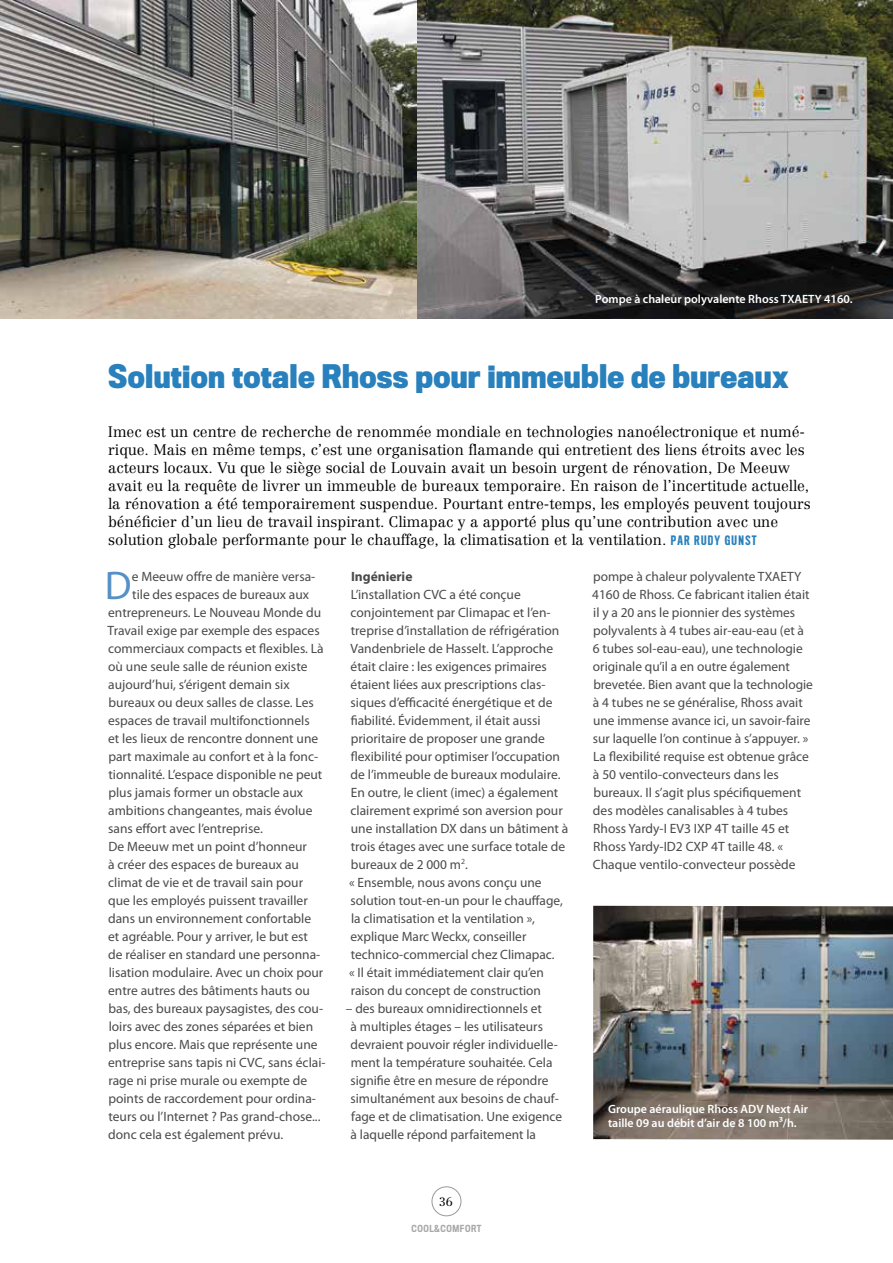
<style>
.page{position:relative;width:893px;height:1263px;background:#fff}
.page>*{position:absolute;margin:0;border:0;box-sizing:border-box;transform-origin:0 0}
.t1{font:40.2px "Myriad Pro";color:#5590c6}
.t2{font:700 30px "Titling Gothic FB Cond";letter-spacing:.01em;color:#2880bc}
.t3{font:300 15px/18px "Centennial LT";color:#000}
.t4{font:13.5px/18px "Myriad Pro";color:#4a4a49}
.t5{font:700 13.5px "Myriad Pro";color:#4a4a49}
.t6{font:600 12px/14.4px "Myriad Pro";color:#fff}
.t7{font:300 12px "Centennial LT";color:#000}
.t8{font:500 9px "Titling Gothic FB Cond";letter-spacing:.065em;color:#a8a8a7}
.s1{font-family:"Titling Gothic FB Comp";font-weight:500;font-size:12px;color:#2880bc}
</style>
<div class="page">
<div style="left:432px;top:1186px;width:29px;height:30px;border:1px solid #999;border-radius:50%"></div>
<img style="left:593px;top:906px;width:300px;height:234px">
<img style="left:417px;top:0;width:476px;height:319px">
<img style="left:0;top:0;width:417px;height:319px">
<p class="t6" style="left:595px;top:292px;width:259px">Pompe à chaleur polyvalente Rhoss TXAETY 4160.</p>
<h2 class="t2" style="left:109px;top:358px;width:681px">Solution totale Rhoss pour immeuble de bureaux</h2>
<p class="t3" style="left:108px;top:423px;width:704px">Imec est un centre de recherche de renommée mondiale en technologies nanoélectronique et numé&shy;rique. Mais en même temps, c’est une organisation flamande qui entretient des liens étroits avec les acteurs locaux. Vu que le siège social de Louvain avait un besoin urgent de rénovation, De Meeuw avait eu la requête de livrer un immeuble de bureaux temporaire. En raison de l’incertitude actuelle, la rénovation a été temporairement suspendue. Pourtant entre-temps, les employés peuvent toujours bénéficier d’un lieu de travail inspirant. Climapac y a apporté plus qu’une contribution avec une solution globale performante pour le chauffage, la climatisation et la ventilation. <span class="s1">PAR RUDY GUNST</span></p>
<h1 class="t1" style="left:105px;top:563px;width:28px">D</h1>
<p class="t4" style="left:132px;top:568px;width:185px">e Meeuw offre de manière versa-</p>
<p class="t5" style="left:351px;top:569px;width:63px">Ingénierie</p>
<p class="t4" style="left:349px;top:585px;width:221px">L’installation CVC a été conçue conjointement par Climapac et l’en&shy;treprise d’installation de réfrigération Vandenbriele de Hasselt. L’approche était claire : les exigences primaires étaient liées aux prescriptions clas&shy;siques d’efficacité énergétique et de fiabilité. Évidemment, il était aussi prioritaire de proposer une grande flexibilité pour optimiser l’occupation de l’immeuble de bureaux modulaire.<br>En outre, le client (imec) a également clairement exprimé son aversion pour une installation DX dans un bâtiment à trois étages avec une surface totale de bureaux de 2 000 m<sup>2</sup>.<br>« Ensemble, nous avons conçu une solution tout-en-un pour le chauffage, la climatisation et la ventilation », explique Marc Weckx, conseiller technico-commercial chez Climapac.<br>« Il était immédiatement clair qu’en raison du concept de construction</p>
<p class="t4" style="left:351px;top:1000px;width:213px;text-indent:-5px">– des bureaux omnidirectionnels et<br>à multiples étages – les utilisateurs devraient pouvoir régler individuelle&shy;ment la température souhaitée. Cela signifie être en mesure de répondre simultanément aux besoins de chauf&shy;fage et de climatisation. Une exigence à laquelle répond parfaitement la</p>
<p class="t4" style="left:592px;top:568px;width:222px">pompe à chaleur polyvalente TXAETY 4160 de Rhoss. Ce fabricant italien était il y a 20 ans le pionnier des systèmes polyvalents à 4 tubes air-eau-eau (et à 6 tubes sol-eau-eau), une technologie originale qu’il a en outre également brevetée. Bien avant que la technologie à 4 tubes ne se généralise, Rhoss avait une immense avance ici, un savoir-faire sur laquelle l’on continue à s’appuyer. » La flexibilité requise est obtenue grâce à 50 ventilo-convecteurs dans les bureaux. Il s’agit plus spécifiquement des modèles canalisables à 4 tubes Rhoss Yardy-I EV3 IXP 4T taille 45 et Rhoss Yardy-ID2 CXP 4T taille 48. « Chaque ventilo-convecteur possède</p>
<p class="t4" style="left:132px;top:586px;width:178px">tile des espaces de bureaux aux</p>
<p class="t4" style="left:108px;top:604px;width:215px">entrepreneurs. Le Nouveau Monde du</p>
<p class="t4" style="left:108px;top:622px;width:214px">Travail exige par exemple des espaces</p>
<p class="t4" style="left:108px;top:640px;width:217px">commerciaux compacts et flexibles. Là</p>
<p class="t4" style="left:108px;top:658px;width:201px">où une seule salle de réunion existe</p>
<p class="t4" style="left:108px;top:676px;width:183px">aujourd’hui, s’érigent demain six</p>
<p class="t4" style="left:109px;top:694px;width:207px">bureaux ou deux salles de classe. Les</p>
<p class="t4" style="left:108px;top:712px;width:203px">espaces de travail multifonctionnels</p>
<p class="t4" style="left:108px;top:730px;width:212px">et les lieux de rencontre donnent une</p>
<p class="t4" style="left:108px;top:748px;width:211px">part maximale au confort et à la fonc-</p>
<p class="t4" style="left:108px;top:766px;width:215px">tionnalité. L’espace disponible ne peut</p>
<p class="t4" style="left:108px;top:784px;width:196px">plus jamais former un obstacle aux</p>
<p class="t4" style="left:108px;top:802px;width:206px">ambitions changeantes, mais évolue</p>
<p class="t4" style="left:108px;top:819px;width:156px">sans effort avec l’entreprise.</p>
<p class="t4" style="left:109px;top:837px;width:200px">De Meeuw met un point d’honneur</p>
<p class="t4" style="left:108px;top:855px;width:192px">à créer des espaces de bureaux au</p>
<p class="t4" style="left:108px;top:873px;width:196px">climat de vie et de travail sain pour</p>
<p class="t4" style="left:108px;top:891px;width:201px">que les employés puissent travailler</p>
<p class="t4" style="left:108px;top:909px;width:204px">dans un environnement confortable</p>
<p class="t4" style="left:108px;top:927px;width:201px">et agréable. Pour y arriver, le but est</p>
<p class="t4" style="left:108px;top:945px;width:214px">de réaliser en standard une personna-</p>
<p class="t4" style="left:109px;top:963px;width:216px">lisation modulaire. Avec un choix pour</p>
<p class="t4" style="left:108px;top:981px;width:203px">entre autres des bâtiments hauts ou</p>
<p class="t4" style="left:109px;top:999px;width:216px">bas, des bureaux paysagistes, des cou-</p>
<p class="t4" style="left:109px;top:1017px;width:206px">loirs avec des zones séparées et bien</p>
<p class="t4" style="left:108px;top:1035px;width:211px">plus encore. Mais que représente une</p>
<p class="t4" style="left:108px;top:1053px;width:219px">entreprise sans tapis ni CVC, sans éclai-</p>
<p class="t4" style="left:108px;top:1071px;width:200px">rage ni prise murale ou exempte de</p>
<p class="t4" style="left:108px;top:1089px;width:209px">points de raccordement pour ordina-</p>
<p class="t4" style="left:108px;top:1107px;width:213px">teurs ou l’Internet ? Pas grand-chose...</p>
<p class="t4" style="left:108px;top:1125px;width:177px">donc cela est également prévu.</p>
<p class="t6" style="left:608px;top:1101px;width:201px">Groupe aéraulique Rhoss ADV Next Air taille 09 au débit d’air de 8 100 m³/h.</p>
<p class="t7" style="left:439px;top:1194px;width:16px">36</p>
<p class="t8" style="left:411px;top:1223px;width:72px">COOL&amp;COMFORT</p>
</div>
